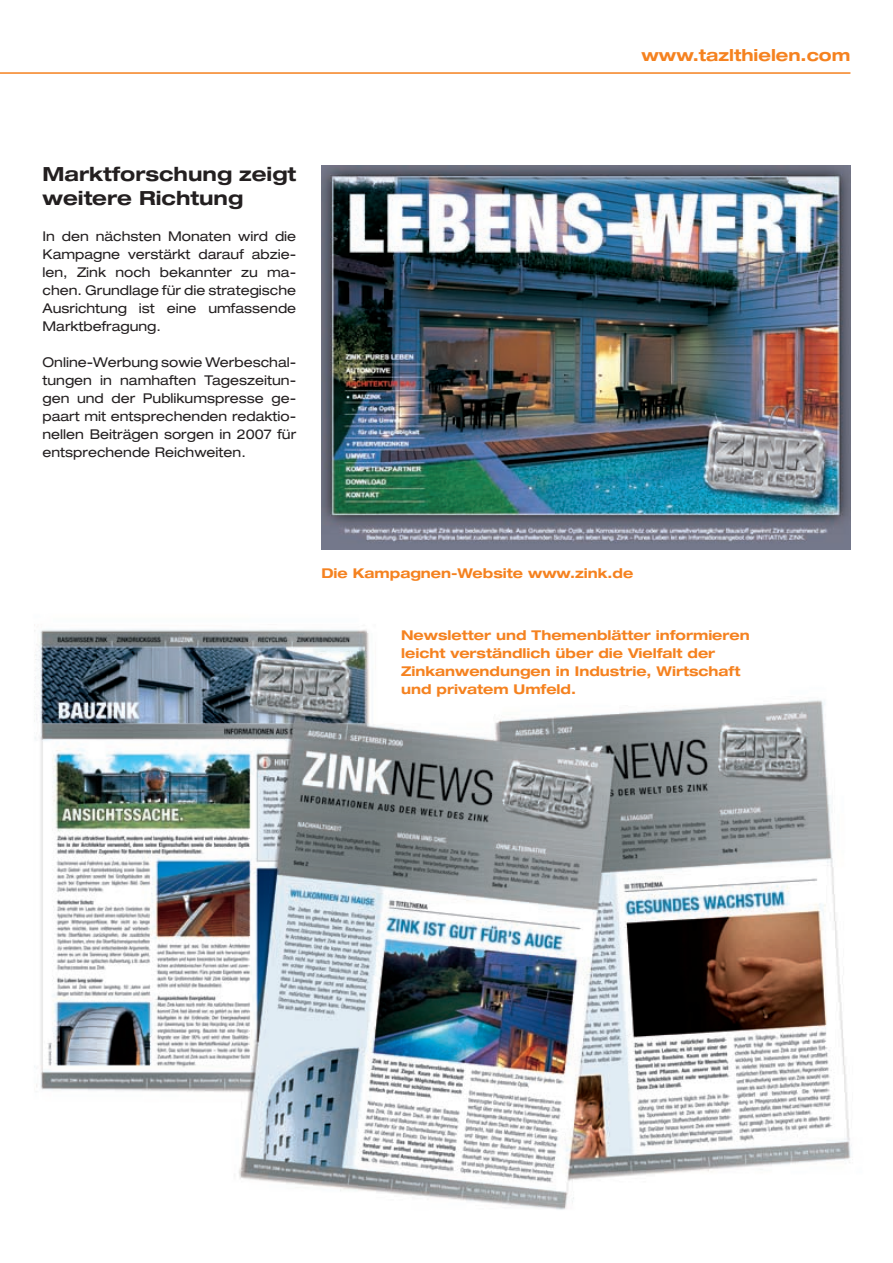
<style>
.page{position:relative;width:893px;height:1263px;background:#fff}
.page>*{position:absolute;margin:0;border:0;box-sizing:border-box;transform-origin:0 0}
.t1{font:700 expanded 19.5px/24px "Helvetica Neue";color:#231f20}
.t2{font:700 expanded 16.5px "Helvetica Neue";color:#f58220}
.t3{font:expanded 13.5px/18px "Helvetica Neue";color:#231f20;text-align:justify}
.t4{font:700 expanded 13.5px/18px "Helvetica Neue";color:#f58220}
</style>
<div class="page">
<hr style="left:0;top:72px;width:850px;height:2px;background:#f58220">
<img style="left:321px;top:166px;width:529px;height:384px">
<img style="left:34px;top:624px;width:817px;height:586px">
<h1 class="t1" style="left:43px;top:162px;width:255px">Marktforschung zeigt weitere Richtung</h1>
<p class="t3" style="left:43px;top:227px;width:255px">In den nächsten Monaten wird die Kampagne verstärkt darauf abzie&shy;len, Zink noch bekannter zu ma&shy;chen. Grundlage für die strategische Ausrichtung ist eine umfassende Marktbefragung.</p>
<p class="t3" style="left:43px;top:353px;width:255px">Online-Werbung sowie Werbeschal&shy;tungen in namhaften Tageszeitun&shy;gen und der Publikumspresse ge&shy;paart mit entsprechenden redaktio&shy;nellen Beiträgen sorgen in 2007 für entsprechende Reichweiten.</p>
<p class="t2" style="left:641px;top:45px;width:210px">www.tazlthielen.com</p>
<p class="t4" style="left:321px;top:563px;width:313px">Die Kampagnen-Website www.zink.de</p>
<p class="t4" style="left:401px;top:626px;width:350px">Newsletter und Themenblätter informieren leicht verständlich über die Vielfalt der Zinkanwendungen in Industrie, Wirtschaft und privatem Umfeld.</p>
</div>
